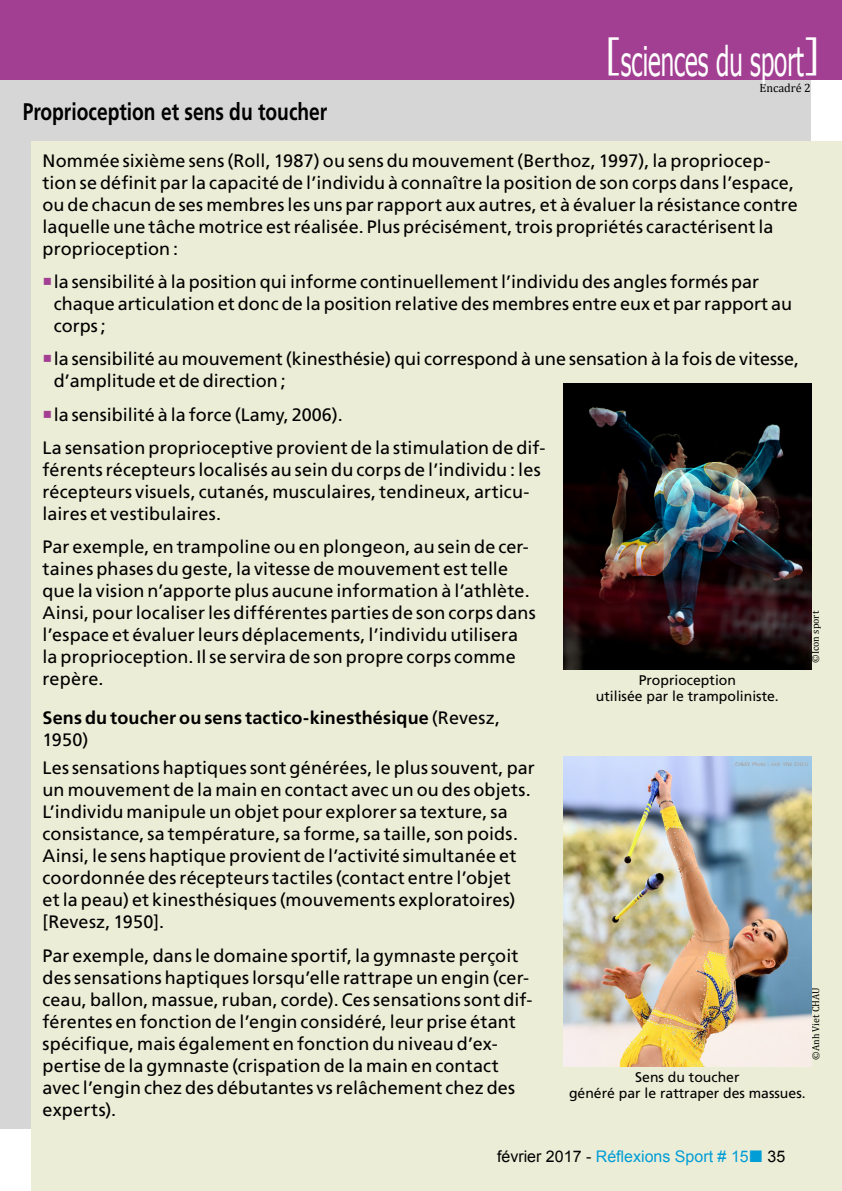
<style>
.page{position:relative;width:842px;height:1191px;background:#fff}
.page>*{position:absolute;margin:0;border:0;box-sizing:border-box;transform-origin:0 0}
.t1{font:40.8px "Tahoma";color:#fff;scale:.59 1}
.t2{font:700 24px "Frutiger LT Std";color:#000;scale:.8 1}
.t3{font:18px/22px "Frutiger LT Std";letter-spacing:.005em;color:#000}
.t4{font:700 18px/22px "Frutiger LT Std";letter-spacing:.01em;color:#000}
.t5{font:16px "Arial";color:#009dd6}
.t6{font:14px/16px "Frutiger LT Std";color:#000;text-align:center}
.t7{font:12px "Cambria";color:#000}
.t8{font:10px "Cambria";color:#000}
.s1{font-weight:400}
.s2{color:#000}
</style>
<div class="page">
<div style="left:0;top:79px;width:811px;height:1049px;background:#d7d6d7"></div>
<div style="left:31px;top:142px;width:811px;height:1049px;background:#ebedd6"></div>
<img style="left:563px;top:383px;width:248px;height:286px">
<img style="left:563px;top:756px;width:248px;height:310px">
<div style="left:0;top:0;width:842px;height:79px;background:#a23f92"></div>
<h1 class="t1" style="left:606px;top:34px;width:364px"><sup>[</sup>sciences du sport<sup>]</sup></h1>
<p class="t7" style="left:759px;top:80px;width:53px">Encadré 2</p>
<h2 class="t2" style="left:23px;top:97px;width:382px">Proprioception et sens du toucher</h2>
<p class="t3" style="left:43px;top:149px;width:757px">Nommée sixième sens (Roll, 1987) ou sens du mouvement (Berthoz, 1997), la propriocep&shy;tion se définit par la capacité de l’individu à connaître la position de son corps dans l’espace, ou de chacun de ses membres les uns par rapport aux autres, et à évaluer la résistance contre laquelle une tâche motrice est réalisée. Plus précisément, trois propriétés caractérisent la proprioception :</p>
<p class="t3" style="left:54px;top:271px;width:740px">la sensibilité à la position qui informe continuellement l’individu des angles formés par chaque articulation et donc de la position relative des membres entre eux et par rapport au corps ;</p>
<p class="t3" style="left:54px;top:348px;width:747px">la sensibilité au mouvement (kinesthésie) qui correspond à une sensation à la fois de vitesse, d’amplitude et de direction ;</p>
<p class="t3" style="left:43px;top:398px;width:504px;line-height:33.4px;text-indent:11px">la sensibilité à la force (Lamy, 2006).<br>La sensation proprioceptive provient de la stimulation de dif-</p>
<p class="t3" style="left:43px;top:459px;width:500px">férents récepteurs localisés au sein du corps de l’individu : les récepteurs visuels, cutanés, musculaires, tendineux, articu&shy;laires et vestibulaires.</p>
<p class="t3" style="left:43px;top:536px;width:495px">Par exemple, en trampoline ou en plongeon, au sein de cer&shy;taines phases du geste, la vitesse de mouvement est telle que la vision n’apporte plus aucune information à l’athlète.<br>Ainsi, pour localiser les différentes parties de son corps dans l’espace et évaluer leurs déplacements, l’individu utilisera la proprioception. Il se servira de son propre corps comme repère.</p>
<p class="t4" style="left:43px;top:707px;width:459px">Sens du toucher ou sens tactico-kinesthésique <span class="s1">(Revesz,<br>1950)</span></p>
<p class="t3" style="left:43px;top:757px;width:494px">Les sensations haptiques sont générées, le plus souvent, par un mouvement de la main en contact avec un ou des objets.<br>L’individu manipule un objet pour explorer sa texture, sa consistance, sa température, sa forme, sa taille, son poids.<br>Ainsi, le sens haptique provient de l’activité simultanée et coordonnée des récepteurs tactiles (contact entre l’objet<br>et la peau) et kinesthésiques (mouvements exploratoires) [Revesz, 1950].</p>
<p class="t3" style="left:43px;top:944px;width:491px">Par exemple, dans le domaine sportif, la gymnaste perçoit des sensations haptiques lorsqu’elle rattrape un engin (cer&shy;ceau, ballon, massue, ruban, corde). Ces sensations sont dif&shy;férentes en fonction de l’engin considéré, leur prise étant spécifique, mais également en fonction du niveau d’ex&shy;pertise de la gymnaste (crispation de la main en contact avec l’engin chez des débutantes vs relâchement chez des experts).</p>
<p class="t8" style="left:809px;top:663px;width:54px;rotate:-90deg">©Icon sport</p>
<p class="t6" style="left:596px;top:672px;width:184px">Proprioception<br>utilisée par le trampoliniste.</p>
<p class="t8" style="left:810px;top:1059px;width:74px;rotate:-90deg">©Anh Viet CHAU</p>
<p class="t6" style="left:569px;top:1069px;width:238px">Sens du toucher<br>généré par le rattraper des massues.</p>
<p class="t5" style="left:497px;top:1146px;width:290px"><span class="s2">février 2017 -</span> Réflexions Sport # 15 <span class="s2">35</span></p>
</div>
